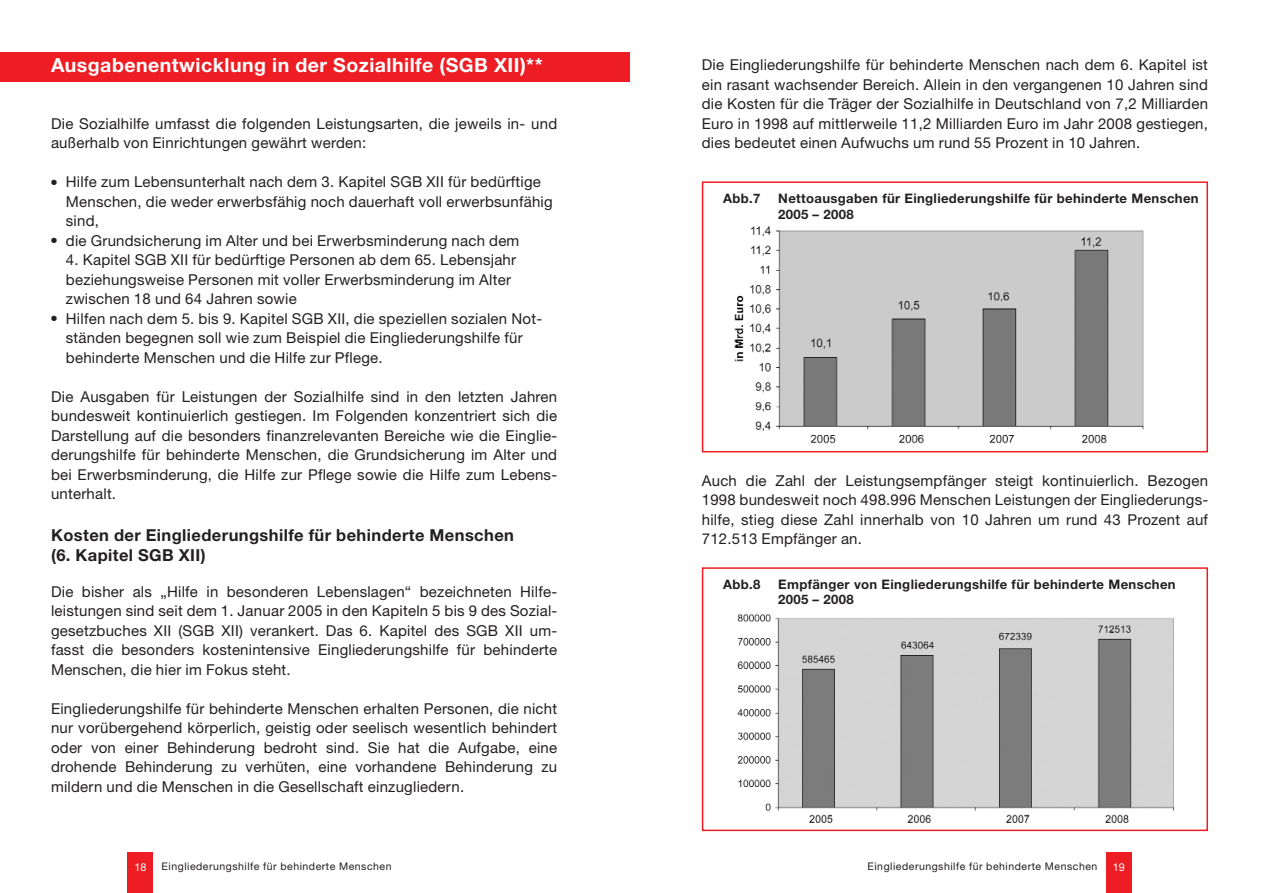
<style>
.page{position:relative;width:1262px;height:893px;background:#fff}
.page>*{position:absolute;margin:0;border:0;box-sizing:border-box;transform-origin:0 0}
.t1{font:700 19.5px "Helvetica Neue";letter-spacing:.025em;color:#fff}
.t2{font:700 16.5px/19.5px "Helvetica Neue";letter-spacing:.025em;color:#231f20}
.t3{font:15px/19.5px "Helvetica Neue";letter-spacing:.015em;color:#231f20;text-align:justify}
.t4{font:700 13.2px/15.8px "Helvetica Neue";letter-spacing:.025em;color:#231f20}
.t5{font:10.8px "Helvetica Neue";color:#fff}
.t6{font:10.5px "Helvetica Neue";letter-spacing:.05em;color:#231f20}
</style>
<div class="page">
<div style="left:128px;top:852px;width:25px;height:40px;background:#ee1d23"></div>
<div style="left:0;top:53px;width:629px;height:29px;background:#ee1d23"></div>
<div style="left:1106px;top:852px;width:25px;height:40px;background:#ee1d23"></div>
<img style="left:734px;top:226px;width:410px;height:218px">
<div style="left:702px;top:181px;width:506px;height:271px;border:2px solid #ee1d23"></div>
<img style="left:737px;top:614px;width:437px;height:209px">
<div style="left:702px;top:567px;width:506px;height:264px;border:2px solid #ee1d23"></div>
<h1 class="t1" style="left:51px;top:58px;width:493px">Ausgabenentwicklung in der Sozialhilfe (SGB XII)**</h1>
<p class="t3" style="left:51px;top:115px;width:507px">Die Sozialhilfe umfasst die folgenden Leistungsarten, die jeweils in- und außerhalb von Einrichtungen gewährt werden:</p>
<p class="t3" style="left:66px;top:173px;width:488px;text-align:left;text-indent:-15px">● Hilfe zum Lebensunterhalt nach dem 3. Kapitel SGB XII für bedürftige<br>Menschen, die weder erwerbsfähig noch dauerhaft voll erwerbsunfähig sind,</p>
<p class="t3" style="left:51px;top:232px;width:470px">● die Grundsicherung im Alter und bei Erwerbsminderung nach dem</p>
<p class="t3" style="left:66px;top:251px;width:452px;text-align:left">4. Kapitel SGB XII für bedürftige Personen ab dem 65. Lebensjahr beziehungsweise Personen mit voller Erwerbsminderung im Alter zwischen 18 und 64 Jahren sowie</p>
<p class="t3" style="left:66px;top:310px;width:478px;text-align:left;text-indent:-15px">● Hilfen nach dem 5. bis 9. Kapitel SGB XII, die speziellen sozialen Not&shy;ständen begegnen soll wie zum Beispiel die Eingliederungshilfe für behinderte Menschen und die Hilfe zur Pflege.</p>
<p class="t3" style="left:51px;top:388px;width:507px">Die Ausgaben für Leistungen der Sozialhilfe sind in den letzten Jahren bundesweit kontinuierlich gestiegen. Im Folgenden konzentriert sich die Darstellung auf die besonders finanzrelevanten Bereiche wie die Einglie&shy;derungshilfe für behinderte Menschen, die Grundsicherung im Alter und bei Erwerbsminderung, die Hilfe zur Pflege sowie die Hilfe zum Lebens&shy;unterhalt.</p>
<p class="t2" style="left:51px;top:527px;width:464px">Kosten der Eingliederungshilfe für behinderte Menschen (6. Kapitel SGB XII)</p>
<p class="t3" style="left:51px;top:583px;width:508px">Die bisher als „Hilfe in besonderen Lebenslagen“ bezeichneten Hilfe&shy;leistungen sind seit dem 1. Januar 2005 in den Kapiteln 5 bis 9 des Sozial&shy;gesetzbuches XII (SGB XII) verankert. Das 6. Kapitel des SGB XII um&shy;fasst die besonders kostenintensive Eingliederungshilfe für behinderte Menschen, die hier im Fokus steht.</p>
<p class="t3" style="left:51px;top:700px;width:507px">Eingliederungshilfe für behinderte Menschen erhalten Personen, die nicht nur vorübergehend körperlich, geistig oder seelisch wesentlich behindert oder von einer Behinderung bedroht sind. Sie hat die Aufgabe, eine drohende Behinderung zu verhüten, eine vorhandene Behinderung zu mildern und die Menschen in die Gesellschaft einzugliedern.</p>
<p class="t3" style="left:702px;top:56px;width:507px">Die Eingliederungshilfe für behinderte Menschen nach dem 6. Kapitel ist ein rasant wachsender Bereich. Allein in den vergangenen 10 Jahren sind die Kosten für die Träger der Sozialhilfe in Deutschland von 7,2 Milliarden Euro in 1998 auf mittlerweile 11,2 Milliarden Euro im Jahr 2008 gestiegen, dies bedeutet einen Aufwuchs um rund 55 Prozent in 10 Jahren.</p>
<p class="t4" style="left:723px;top:191px;width:39px">Abb.7</p>
<p class="t4" style="left:778px;top:191px;width:422px">Nettoausgaben für Eingliederungshilfe für behinderte Menschen<br>2005 – 2008</p>
<p class="t3" style="left:702px;top:472px;width:508px">Auch die Zahl der Leistungsempfänger steigt kontinuierlich. Bezogen 1998 bundesweit noch 498.996 Menschen Leistungen der Eingliederungs&shy;hilfe, stieg diese Zahl innerhalb von 10 Jahren um rund 43 Prozent auf 712.513 Empfänger an.</p>
<p class="t4" style="left:723px;top:577px;width:39px">Abb.8</p>
<p class="t4" style="left:778px;top:577px;width:399px">Empfänger von Eingliederungshilfe für behinderte Menschen<br>2005 – 2008</p>
<p class="t5" style="left:134px;top:863px;width:14px">18</p>
<p class="t6" style="left:162px;top:862px;width:231px">Eingliederungshilfe für behinderte Menschen</p>
<p class="t6" style="left:867px;top:862px;width:231px">Eingliederungshilfe für behinderte Menschen</p>
<p class="t5" style="left:1112px;top:863px;width:14px">19</p>
</div>
